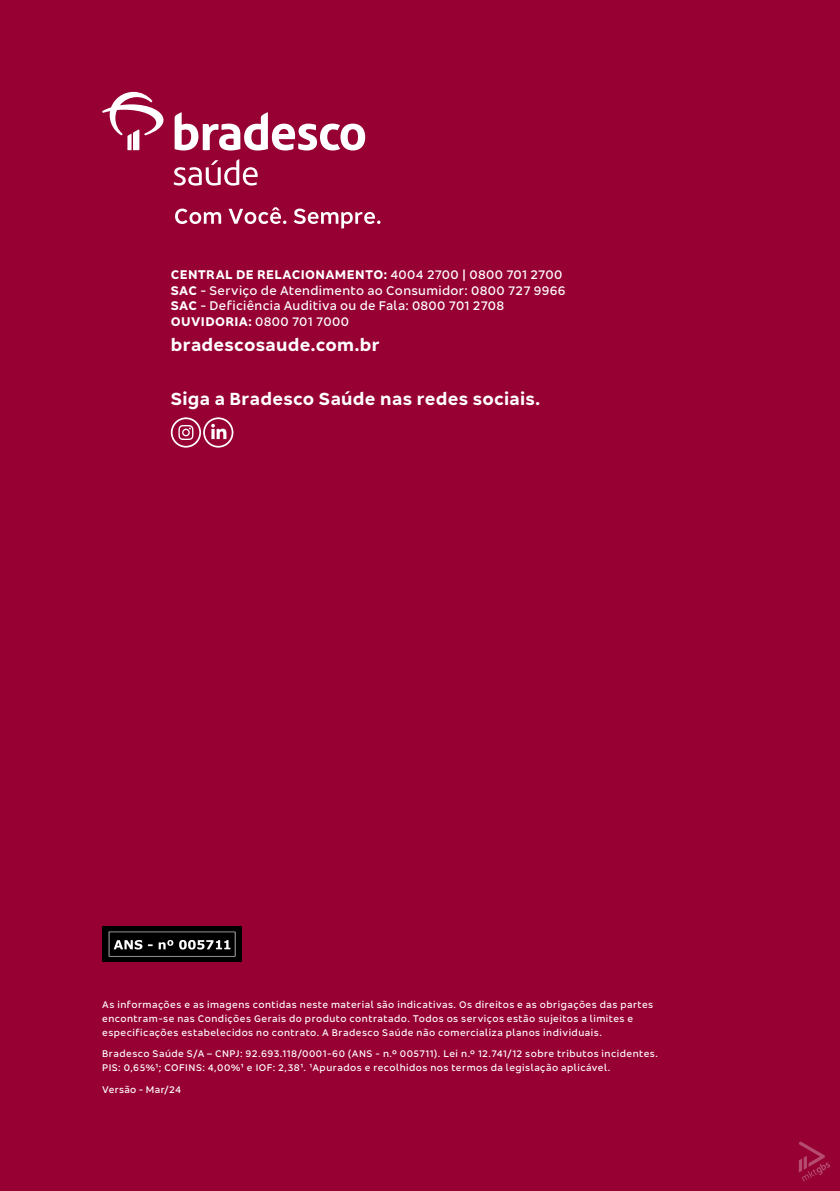
<style>
.page{position:relative;width:840px;height:1191px;background:#fff}
.page>*{position:absolute;margin:0;border:0;box-sizing:border-box;transform-origin:0 0}
.t1{font:700 18.2px "Bradesco Sans";letter-spacing:.015em;color:#fff}
.t2{font:500 13px/15.6px "Bradesco Sans";letter-spacing:.025em;color:#fff}
.t3{font:500 10px/14px "Bradesco Sans";letter-spacing:.05em;color:#fff}
.t4{font:500 10px "Bradesco Sans";letter-spacing:.03em;color:#fff}
.s1{font-weight:700}
</style>
<div class="page">
<div style="left:0;top:0;width:839px;height:1191px;background:#960032"></div>
<svg style="left:171px;top:417px;width:62px;height:30px"></svg>
<div style="left:102px;top:926px;width:140px;height:35px;background:#000"></div>
<svg style="left:109px;top:931px;width:126px;height:25px"></svg>
<svg style="left:175px;top:208px;width:46px;height:16px"></svg>
<svg style="left:228px;top:207px;width:58px;height:17px"></svg>
<svg style="left:293px;top:208px;width:87px;height:21px"></svg>
<svg style="left:102px;top:92px;width:263px;height:94px"></svg>
<svg style="left:798px;top:1141px;width:31px;height:40px"></svg>
<h2 class="t2" style="left:171px;top:266px;width:396px"><span class="s1">CENTRAL DE RELACIONAMENTO:</span> 4004 2700 | 0800 701 2700<br><span class="s1">SAC</span> - Serviço de Atendimento ao Consumidor: 0800 727 9966<br><span class="s1">SAC</span> - Deficiência Auditiva ou de Fala: 0800 701 2708<br><span class="s1">OUVIDORIA:</span> 0800 701 7000</h2>
<h1 class="t1" style="left:171px;top:333px;width:210px">bradescosaude.com.br</h1>
<h1 class="t1" style="left:171px;top:387px;width:370px">Siga a Bradesco Saúde nas redes sociais.</h1>
<p class="t3" style="left:102px;top:997px;width:552px">As informações e as imagens contidas neste material são indicativas. Os direitos e as obrigações das partes encontram-se nas Condições Gerais do produto contratado. Todos os serviços estão sujeitos a limites e especificações estabelecidos no contrato. A Bradesco Saúde não comercializa planos individuais.</p>
<p class="t3" style="left:102px;top:1046px;width:557px">Bradesco Saúde S/A – CNPJ: 92.693.118/0001-60 (ANS - n.º 005711). Lei n.º 12.741/12 sobre tributos incidentes.<br>PIS: 0,65%¹; COFINS: 4,00%¹ e IOF: 2,38¹. ¹Apurados e recolhidos nos termos da legislação aplicável.</p>
<p class="t4" style="left:102px;top:1082px;width:80px">Versão - Mar/24</p>
</div>
